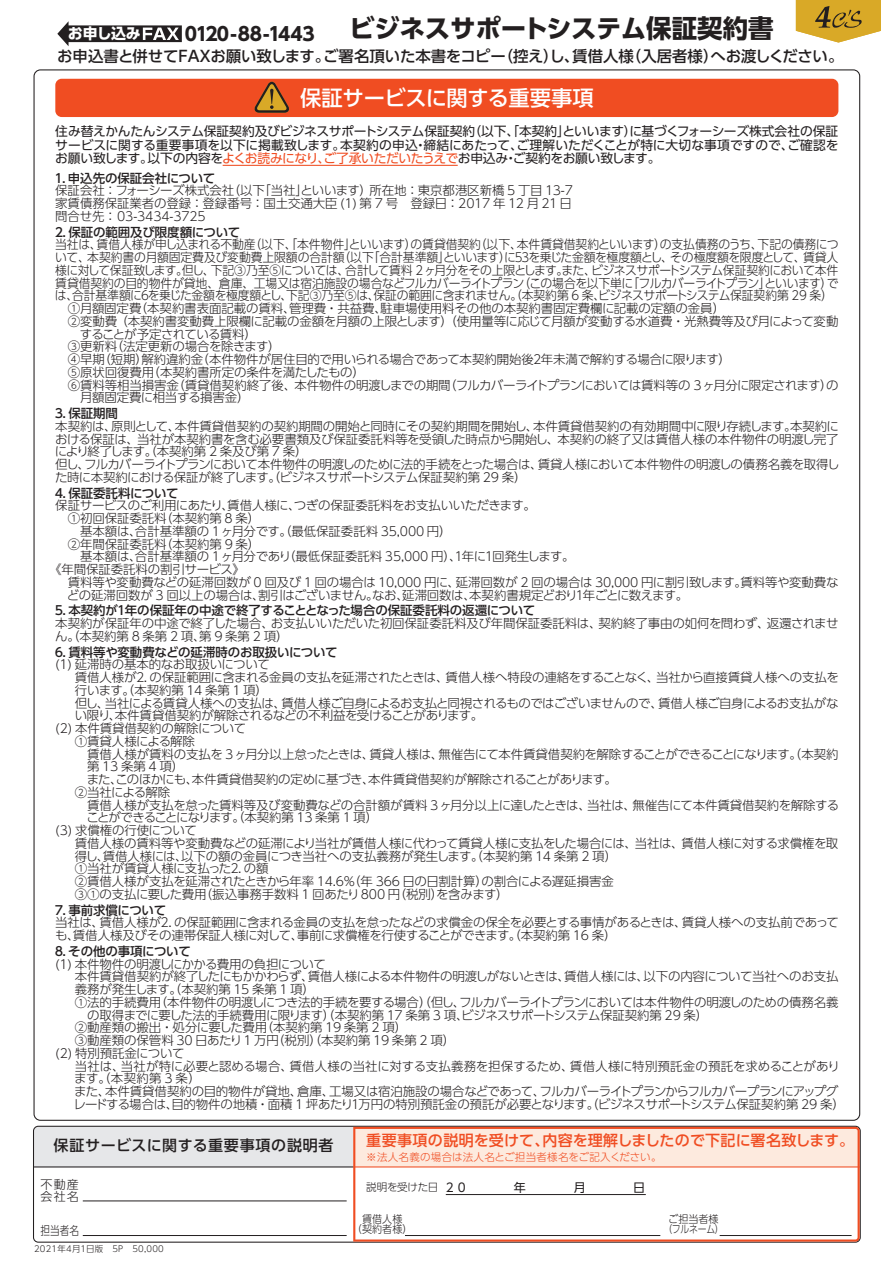
<style>
.page{position:relative;width:881px;height:1263px;background:#fff}
.page>*{position:absolute;margin:0;border:0;box-sizing:border-box;transform-origin:0 0}
.t1{font:700 25.5px "UD Shin Go Pro";letter-spacing:-.01em;color:#231f20}
.t2{font:500 21.3px "UD Shin Go Pro";letter-spacing:-.01em;color:#fff}
.t3{font:700 18.6px "UD Shin Go Pro";letter-spacing:-.04em;color:#231f20}
.t4{font:500 15.45px "UD Shin Go Pro";letter-spacing:-.005em;color:#231f20}
.t5{font:500 15px "UD Shin Go Pro";letter-spacing:.015em;color:#f04d22}
.t6{font:500 15px "UD Shin Go Pro";letter-spacing:.05em;color:#231f20}
.t7{font:700 14.85px "UD Shin Go Pro";letter-spacing:-.025em;color:#fff}
.t8{font:12.75px/13.5px "UD Shin Go Pro";letter-spacing:-.03em;color:#231f20;text-align:justify}
.t9{font:300 12.45px/12.8px "UD Shin Go Pro";letter-spacing:-.015em;color:#231f20}
.t10{font:300 12.45px "UD Shin Go Pro";letter-spacing:-.015em;color:#231f20;scale:.95 1}
.t11{font:300 12.45px "UD Shin Go Pro";letter-spacing:-.035em;color:#231f20}
.t12{font:500 12.45px "UD Shin Go Pro";letter-spacing:-.01em;color:#231f20}
.t13{font:300 12.45px "UD Shin Go Pro";letter-spacing:-.04em;color:#231f20;scale:.95 1}
.t14{font:300 12.45px "UD Shin Go Pro";letter-spacing:-.07em;color:#231f20}
.t15{font:300 12.45px "UD Shin Go Pro";letter-spacing:-.055em;color:#231f20}
.t16{font:300 12.45px "UD Shin Go Pro";letter-spacing:.21em;color:#231f20}
.t17{font:300 12px "UD Shin Go Pro";letter-spacing:.1em;color:#231f20}
.t18{font:300 12px "UD Shin Go Pro";letter-spacing:.1em;color:#231f20;scale:.8 1}
.t19{font:300 10.5px "UD Shin Go Pro";letter-spacing:.025em;color:#f04d22}
.t20{font:300 10.5px/10.5px "UD Shin Go Pro";color:#231f20;text-align:center;scale:.96 1}
.t21{font:300 10.5px "UD Shin Go Pro";letter-spacing:-.03em;color:#231f20}
.t22{font:300 8.55px "UD Shin Go Pro";letter-spacing:.03em;color:#231f20}
.s1{color:#f04d22}
</style>
<div class="page">
<div style="left:55px;top:79px;width:783px;height:38px;background:#f04d22;border-radius:6px"></div>
<svg style="left:254px;top:82px;width:35px;height:31px"></svg>
<svg style="left:57px;top:21px;width:125px;height:25px"></svg>
<svg style="left:795px;top:0;width:85px;height:43px;background:#d1ab46"></svg>
<hr style="left:222px;top:165px;width:235px;height:1px;background:#f04d22">
<svg style="left:33px;top:1126px;width:827px;height:117px"></svg>
<svg style="left:353px;top:1127px;width:506px;height:114px"></svg>
<hr style="left:83px;top:1200px;width:263px;height:1px;background:#231f20">
<hr style="left:445px;top:1194px;width:200px;height:1px;background:#231f20">
<hr style="left:83px;top:1235px;width:263px;height:1px;background:#231f20">
<hr style="left:405px;top:1235px;width:255px;height:1px;background:#231f20">
<hr style="left:719px;top:1235px;width:132px;height:1px;background:#231f20">
<hr style="left:34px;top:1166px;width:319px;height:1px;background:#231f20">
<hr style="left:353px;top:1166px;width:506px;height:1px;background:#f04d22">
<p class="t7" style="left:68px;top:22px;width:74px">お申し込み</p>
<h3 class="t3" style="left:185px;top:19px;width:131px">0120-88-1443</h3>
<h1 class="t1" style="left:349px;top:8px;width:426px">ビジネスサポートシステム保証契約書</h1>
<p class="t4" style="left:57px;top:44px;width:787px">お申込書と併せてFAXお願い致します。ご署名頂いた本書をコピー（控え）し、賃借人様（入居者様）へお渡しください。</p>
<h2 class="t2" style="left:300px;top:81px;width:295px">保証サービスに関する重要事項</h2>
<p class="t8" style="left:55px;top:124px;width:784px">住み替えかんたんシステム保証契約及びビジネスサポートシステム保証契約（以下、「本契約」といいます）に基づくフォーシーズ株式会社の保証サービスに関する重要事項を以下に掲載致します。本契約の申込・締結にあたって、ご理解いただくことが特に大切な事項ですので、ご確認をお願い致します。以下の内容を<span class="s1">よくお読みになり、ご了承いただいたうえで</span>お申込み・ご契約をお願い致します。</p>
<p class="t12" style="left:53px;top:168px;width:164px">１．申込先の保証会社について</p>
<p class="t9" style="left:55px;top:184px;width:519px;text-align:justify">保証会社：フォーシーズ株式会社（以下「当社」といいます）所在地：東京都港区新橋 5 丁目 13-7家賃債務保証業者の登録：登録番号：国土交通大臣 (1) 第 7 号　登録日：2017 年 12 月 21 日問合せ先： 03-3434-3725</p>
<p class="t12" style="left:53px;top:222px;width:189px">２．保証の範囲及び限度額について</p>
<p class="t10" style="left:55px;top:235px;width:825px">当社は、賃借人様が申し込まれる不動産（以下、「本件物件」といいます）の賃貸借契約（以下、本件賃貸借契約といいます）の支払債務のうち、下記の債務につ</p>
<p class="t10" style="left:55px;top:247px;width:825px">いて、本契約書の月額固定費及び変動費上限額の合計額（以下「合計基準額」といいます）に５３を乗じた金額を極度額とし、その極度額を限度として、賃貸人</p>
<p class="t13" style="left:55px;top:260px;width:825px">様に対して保証致します。但し、下記③乃至⑤については、合計して賃料 2ヶ月分をその上限とします。また、ビジネスサポートシステム保証契約において本件</p>
<p class="t10" style="left:55px;top:273px;width:825px">賃貸借契約の目的物件が貸地、倉庫、工場又は宿泊施設の場合などフルカバーライトプラン（この場合を以下単に「フルカバーライトプラン」といいます）で</p>
<p class="t10" style="left:55px;top:286px;width:820px">は、合計基準額に６を乗じた金額を極度額とし、下記③乃至⑤は、保証の範囲に含まれません。（本契約第 6 条、ビジネスサポートシステム保証契約第 29 条）</p>
<p class="t9" style="left:68px;top:302px;width:658px">①月額固定費（本契約書表面記載の賃料、管理費・共益費、駐車場使用料その他の本契約書固定費欄に記載の定額の金員）</p>
<p class="t9" style="left:68px;top:314px;width:771px">②変動費（本契約書変動費上限欄に記載の金額を月額の上限とします）（使用量等に応じて月額が変動する水道費・光熱費等及び月によって変動</p>
<p class="t15" style="left:80px;top:324px;width:178px">することが予定されている賃料）</p>
<p class="t9" style="left:68px;top:340px;width:214px">③更新料（法定更新の場合を除きます）</p>
<p class="t9" style="left:68px;top:353px;width:664px">④早期（短期）解約違約金（本件物件が居住目的で用いられる場合であって本契約開始後２年未満で解約する場合に限ります）</p>
<p class="t9" style="left:68px;top:365px;width:299px">⑤原状回復費用（本契約書所定の条件を満たしたもの）</p>
<p class="t9" style="left:68px;top:378px;width:772px">⑥賃料等相当損害金（賃貸借契約終了後、本件物件の明渡しまでの期間（フルカバーライトプランにおいては賃料等の 3ヶ月分に限定されます）の</p>
<p class="t9" style="left:80px;top:391px;width:171px">月額固定費に相当する損害金）</p>
<p class="t12" style="left:53px;top:403px;width:67px">３．保証期間</p>
<p class="t9" style="left:55px;top:419px;width:786px">本契約は、原則として、本件賃貸借契約の契約期間の開始と同時にその契約期間を開始し、本件賃貸借契約の有効期間中に限り存続します。本契約における保証は、当社が本契約書を含む必要書類及び保証委託料等を受領した時点から開始し、本契約の終了又は賃借人様の本件物件の明渡し完了により終了します。（本契約第 2 条及び第 7 条）<br>但し、フルカバーライトプランにおいて本件物件の明渡しのために法的手続をとった場合は、賃貸人様において本件物件の明渡しの債務名義を取得した時に本契約における保証が終了します。（ビジネスサポートシステム保証契約第 29 条）</p>
<p class="t12" style="left:53px;top:483px;width:127px">４．保証委託料について</p>
<p class="t9" style="left:55px;top:499px;width:482px">保証サービスのご利用にあたり、賃借人様に、つぎの保証委託料をお支払いいただきます。</p>
<p class="t9" style="left:68px;top:512px;width:194px">①初回保証委託料（本契約第 8 条）</p>
<p class="t9" style="left:80px;top:524px;width:373px">基本額は、合計基準額の 1ヶ月分です。（最低保証委託料 35,000 円）</p>
<p class="t9" style="left:68px;top:537px;width:194px">②年間保証委託料（本契約第 9 条）</p>
<p class="t9" style="left:80px;top:550px;width:495px">基本額は、合計基準額の 1ヶ月分であり（最低保証委託料 35,000 円）、１年に１回発生します。</p>
<p class="t9" style="left:49px;top:563px;width:197px">《年間保証委託料の割引サービス》</p>
<p class="t9" style="left:68px;top:575px;width:772px">賃料等や変動費などの延滞回数が 0 回及び 1 回の場合は 10,000 円に、延滞回数が 2 回の場合は 30,000 円に割引致します。賃料等や変動費な</p>
<p class="t9" style="left:67px;top:588px;width:622px">どの延滞回数が 3 回以上の場合は、割引はございません。なお、延滞回数は、本契約書規定どおり１年ごとに数えます。</p>
<p class="t12" style="left:53px;top:601px;width:484px">５．本契約が１年の保証年の中途で終了することとなった場合の保証委託料の返還について</p>
<p class="t9" style="left:55px;top:617px;width:784px">本契約が保証年の中途で終了した場合、お支払いいただいた初回保証委託料及び年間保証委託料は、契約終了事由の如何を問わず、返還されません。（本契約第 8 条第 2 項、第 9 条第 2 項）</p>
<p class="t12" style="left:53px;top:642px;width:286px">６．賃料等や変動費などの延滞時のお取扱いについて</p>
<p class="t9" style="left:55px;top:658px;width:216px">(1) 延滞時の基本的なお取扱いについて</p>
<p class="t9" style="left:75px;top:671px;width:765px">賃借人様が２．の保証範囲に含まれる金員の支払を延滞されたときは、賃借人様へ特段の連絡をすることなく、当社から直接賃貸人様への支払を</p>
<p class="t9" style="left:75px;top:683px;width:195px">行います。（本契約第 14 条第 1 項）</p>
<p class="t11" style="left:75px;top:693px;width:765px">但し、当社による賃貸人様への支払は、賃借人様ご自身によるお支払と同視されるものではございませんので、賃借人様ご自身によるお支払がな</p>
<p class="t11" style="left:75px;top:706px;width:410px">い限り、本件賃貸借契約が解除されるなどの不利益を受けることがあります。</p>
<p class="t9" style="left:55px;top:722px;width:192px">(2) 本件賃貸借契約の解除について</p>
<p class="t9" style="left:75px;top:734px;width:122px">①賃貸人様による解除</p>
<p class="t9" style="left:87px;top:747px;width:752px">賃借人様が賃料の支払を 3ヶ月分以上怠ったときは、賃貸人様は、無催告にて本件賃貸借契約を解除することができることになります。（本契約</p>
<p class="t16" style="left:87px;top:757px;width:98px">第13条第4項）</p>
<p class="t9" style="left:87px;top:773px;width:531px">また、このほかにも、本件賃貸借契約の定めに基づき、本件賃貸借契約が解除されることがあります。</p>
<p class="t15" style="left:75px;top:782px;width:97px">②当社による解除</p>
<p class="t9" style="left:87px;top:798px;width:753px">賃借人様が支払を怠った賃料等及び変動費などの合計額が賃料 3ヶ月分以上に達したときは、当社は、無催告にて本件賃貸借契約を解除する</p>
<p class="t14" style="left:86px;top:808px;width:293px">ことができることになります。（本契約第 13 条第 1 項）</p>
<p class="t9" style="left:55px;top:824px;width:143px">(3) 求償権の行使について</p>
<p class="t9" style="left:75px;top:836px;width:764px">賃借人様の賃料等や変動費などの延滞により当社が賃借人様に代わって賃貸人様に支払をした場合には、当社は、賃借人様に対する求償権を取</p>
<p class="t9" style="left:75px;top:849px;width:543px">得し、賃借人様には、以下の額の金員につき当社への支払義務が発生します。（本契約第 14 条第 2 項）</p>
<p class="t9" style="left:75px;top:862px;width:195px">①当社が賃貸人様に支払った２．の額</p>
<p class="t9" style="left:75px;top:875px;width:540px">②賃借人様が支払を延滞されたときから年率 14.6％（年 366 日の日割計算）の割合による遅延損害金</p>
<p class="t9" style="left:75px;top:887px;width:435px">③①の支払に要した費用（振込事務手数料 1 回あたり800 円（税別）を含みます）</p>
<p class="t12" style="left:53px;top:900px;width:115px">７．事前求償について</p>
<p class="t9" style="left:55px;top:916px;width:785px">当社は、賃借人様が２．の保証範囲に含まれる金員の支払を怠ったなどの求償金の保全を必要とする事情があるときは、賃貸人様への支払前であっても、賃借人様及びその連帯保証人様に対して、事前に求償権を行使することができます。（本契約第 16 条）</p>
<p class="t12" style="left:53px;top:941px;width:140px">８．その他の事項について</p>
<p class="t9" style="left:55px;top:957px;width:272px">(1) 本件物件の明渡しにかかる費用の負担について</p>
<p class="t9" style="left:75px;top:970px;width:764px">本件賃貸借契約が終了したにもかかわらず、賃借人様による本件物件の明渡しがないときは、賃借人様には、以下の内容について当社へのお支払</p>
<p class="t9" style="left:75px;top:982px;width:241px">義務が発生します。（本契約第 15 条第 1 項）</p>
<p class="t9" style="left:75px;top:995px;width:764px">①法的手続費用（本件物件の明渡しにつき法的手続を要する場合）（但し、フルカバーライトプランにおいては本件物件の明渡しのための債務名義</p>
<p class="t11" style="left:87px;top:1005px;width:622px">の取得までに要した法的手続費用に限ります）（本契約第 17 条第 3 項、ビジネスサポートシステム保証契約第 29 条）</p>
<p class="t9" style="left:75px;top:1021px;width:334px">②動産類の搬出・処分に要した費用（本契約第 19 条第 2 項）</p>
<p class="t9" style="left:75px;top:1033px;width:382px">③動産類の保管料 30 日あたり1 万円（税別）（本契約第 19 条第 2 項）</p>
<p class="t9" style="left:55px;top:1046px;width:131px">(2) 特別預託金について</p>
<p class="t9" style="left:75px;top:1059px;width:766px">当社は、当社が特に必要と認める場合、賃借人様の当社に対する支払義務を担保するため、賃借人様に特別預託金の預託を求めることがあり</p>
<p class="t9" style="left:74px;top:1072px;width:128px">ます。（本契約第 3 条）</p>
<p class="t9" style="left:74px;top:1084px;width:765px">また、本件賃貸借契約の目的物件が貸地、倉庫、工場又は宿泊施設の場合などであって、フルカバーライトプランからフルカバープランにアップグ</p>
<p class="t9" style="left:74px;top:1097px;width:772px">レードする場合は、目的物件の地積・面積 1 坪あたり１万円の特別預託金の預託が必要となります。（ビジネスサポートシステム保証契約第 29 条）</p>
<p class="t6" style="left:54px;top:1133px;width:281px">保証サービスに関する重要事項の説明者</p>
<p class="t5" style="left:366px;top:1128px;width:489px">重要事項の説明を受けて、内容を理解しましたので下記に署名致します。</p>
<p class="t19" style="left:366px;top:1148px;width:291px">※法人名義の場合は法人名とご担当者様名をご記入ください｡</p>
<p class="t17" style="left:40px;top:1174px;width:40px">不動産</p>
<p class="t21" style="left:366px;top:1179px;width:73px">説明を受けた日</p>
<p class="t17" style="left:40px;top:1186px;width:40px">会社名</p>
<p class="t18" style="left:40px;top:1220px;width:50px">担当者名</p>
<p class="t20" style="left:663px;top:1213px;width:64px">ご担当者様（フルネーム）</p>
<p class="t20" style="left:352px;top:1213px;width:64px">賃借人様<br>（契約者様）</p>
<p class="t22" style="left:34px;top:1242px;width:131px">2021年4月1日版　5P　50,000</p>
</div>
